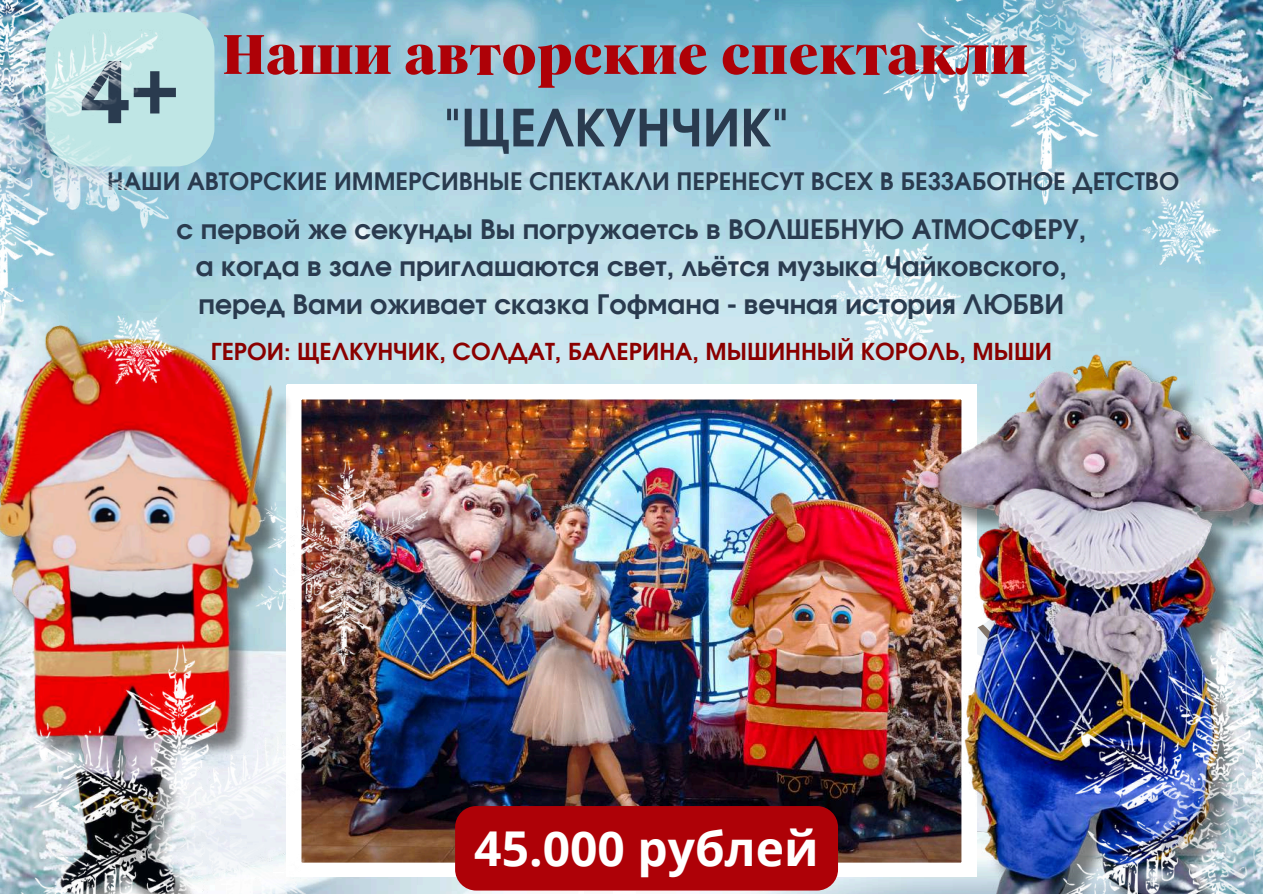
<style>
.page{position:relative;width:1263px;height:894px;background:#fff}
.page>*{position:absolute;margin:0;border:0;box-sizing:border-box;transform-origin:0 0}
.t1{font:700 87px "Open Sans";color:#2a3b4f}
.t2{font:57px "Carelia Upright";color:#ae0107}
.t3{font:700 51px "Evolventa";color:#2a3b4f}
.t4{font:700 48px "Open Sans";color:#fff}
.t5{font:700 26.85px/37.2px "Evolventa";color:#2a3b4f;text-align:center}
.t6{font:700 24px "Evolventa";color:#2a3b4f}
.t7{font:700 23.4px "Evolventa";color:#8a0000}
</style>
<div class="page">
<img style="left:261px;top:0;width:598px;height:384px">
<img style="left:433px;top:877px;width:426px;height:16px">
<img style="left:407px;top:399px;width:452px;height:477px">
<img style="left:859px;top:354px;width:404px;height:539px">
<img style="left:261px;top:257px;width:146px;height:203px">
<img style="left:831px;top:0;width:432px;height:354px">
<div style="left:455px;top:805px;width:383px;height:85px;background:#ae0107;border-radius:21px"></div>
<img style="left:1002px;top:446px;width:261px;height:447px">
<img style="left:0;top:460px;width:433px;height:433px">
<img style="left:0;top:0;width:261px;height:472px">
<h2 class="t2" style="left:222px;top:21px;width:807px">Наши авторские спектакли</h2>
<h3 class="t3" style="left:444px;top:106px;width:346px">"ЩЕЛКУНЧИК"</h3>
<p class="t6" style="left:107px;top:171px;width:1073px">НАШИ АВТОРСКИЕ ИММЕРСИВНЫЕ СПЕКТАКЛИ ПЕРЕНЕСУТ ВСЕХ В БЕЗЗАБОТНОЕ ДЕТСТВО</p>
<p class="t5" style="left:177px;top:212px;width:911px">с первой же секунды Вы погружаетсь в ВОЛШЕБНУЮ АТМОСФЕРУ, а когда в зале приглашаются свет, льётся музыка Чайковского, перед Вами оживает сказка Гофмана - вечная история ЛЮБВИ</p>
<p class="t7" style="left:211px;top:341px;width:843px">ГЕРОИ: ЩЕЛКУНЧИК, СОЛДАТ, БАЛЕРИНА, МЫШИННЫЙ КОРОЛЬ, МЫШИ</p>
<h1 class="t1" style="left:80px;top:30px;width:101px">4+</h1>
<h3 class="t4" style="left:474px;top:814px;width:346px">45.000 рублей</h3>
</div>
